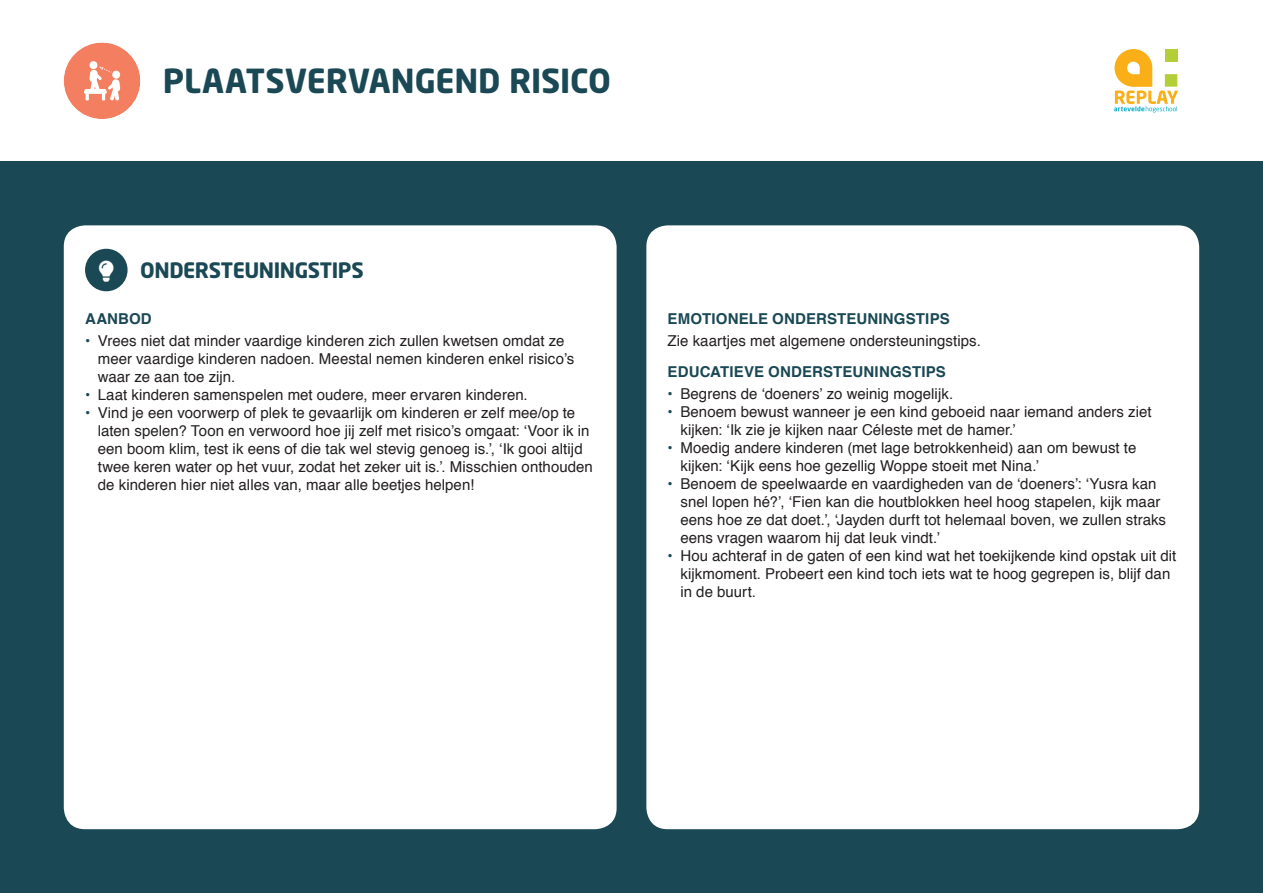
<style>
.page{position:relative;width:1263px;height:893px;background:#fff}
.page>*{position:absolute;margin:0;border:0;box-sizing:border-box;transform-origin:0 0}
.t1{font:700 32.85px "Neo Sans Pro";letter-spacing:-.005em;color:#1a4854}
.t2{font:700 21px "Neo Sans Pro";letter-spacing:-.02em;color:#1a4854}
.t3{font:21px "Font Awesome 5 Free Solid";color:#fff}
.t4{font:15px/18px "Helvetica";letter-spacing:.005em;color:#231f20}
.t5{font:700 15px "Helvetica";letter-spacing:.01em;color:#1a4854}
.s1{font-weight:700;color:#1a4854}
</style>
<div class="page">
<div style="left:0;top:162px;width:1263px;height:731px;background:#1a4854"></div>
<svg style="left:1114px;top:49px;width:64px;height:64px"></svg>
<div style="left:64px;top:225px;width:553px;height:604px;background:#fff;border-radius:21px"></div>
<div style="left:646px;top:225px;width:553px;height:604px;background:#fff;border-radius:21px"></div>
<div style="left:85px;top:249px;width:43px;height:42px;background:#1a4854;border-radius:50%"></div>
<svg style="left:64px;top:43px;width:76px;height:76px"></svg>
<h1 class="t1" style="left:163px;top:60px;width:450px">PLAATSVERVANGEND RISICO</h1>
<h2 class="t3" style="left:99px;top:261px;width:16px">▼◆●</h2>
<h2 class="t2" style="left:140px;top:257px;width:225px">ONDERSTEUNINGSTIPS</h2>
<p class="t5" style="left:85px;top:306px;width:68px">AANBOD</p>
<p class="t4" style="left:98px;top:332px;width:478px;text-indent:-13px"><span class="s1">•</span> Vrees niet dat minder vaardige kinderen zich zullen kwetsen omdat ze meer vaardige kinderen nadoen. Meestal nemen kinderen enkel risico’s waar ze aan toe zijn.</p>
<p class="t4" style="left:85px;top:386px;width:444px"><span class="s1">•</span> Laat kinderen samenspelen met oudere, meer ervaren kinderen.</p>
<p class="t4" style="left:98px;top:404px;width:497px;text-indent:-13px"><span class="s1">•</span> Vind je een voorwerp of plek te gevaarlijk om kinderen er zelf mee/op te laten spelen? Toon en verwoord hoe jij zelf met risico’s omgaat: ‘Voor ik in een boom klim, test ik eens of die tak wel stevig genoeg is.’, ‘Ik gooi altijd twee keren water op het vuur, zodat het zeker uit is.’. Misschien onthouden de kinderen hier niet alles van, maar alle beetjes helpen!</p>
<p class="t5" style="left:668px;top:306px;width:284px">EMOTIONELE ONDERSTEUNINGSTIPS</p>
<p class="t4" style="left:668px;top:332px;width:315px">Zie kaartjes met algemene ondersteuningstips.</p>
<p class="t5" style="left:668px;top:359px;width:280px">EDUCATIEVE ONDERSTEUNINGSTIPS</p>
<p class="t4" style="left:668px;top:385px;width:287px"><span class="s1">•</span> Begrens de ‘doeners’ zo weinig mogelijk.</p>
<p class="t4" style="left:680px;top:403px;width:473px;text-indent:-13px"><span class="s1">•</span> Benoem bewust wanneer je een kind geboeid naar iemand anders ziet kijken: ‘Ik zie je kijken naar Céleste met de hamer.’</p>
<p class="t4" style="left:680px;top:439px;width:457px;text-indent:-13px"><span class="s1">•</span> Moedig andere kinderen (met lage betrokkenheid) aan om bewust te kijken: ‘Kijk eens hoe gezellig Woppe stoeit met Nina.’</p>
<p class="t4" style="left:680px;top:475px;width:487px;text-indent:-13px"><span class="s1">•</span> Benoem de speelwaarde en vaardigheden van de ‘doeners’: ‘Yusra kan snel lopen hé?’, ‘Fien kan die houtblokken heel hoog stapelen, kijk maar eens hoe ze dat doet.’, ‘Jayden durft tot helemaal boven, we zullen straks eens vragen waarom hij dat leuk vindt.’</p>
<p class="t4" style="left:680px;top:547px;width:498px;text-indent:-13px"><span class="s1">•</span> Hou achteraf in de gaten of een kind wat het toekijkende kind opstak uit dit kijkmoment. Probeert een kind toch iets wat te hoog gegrepen is, blijf dan in de buurt.</p>
</div>
